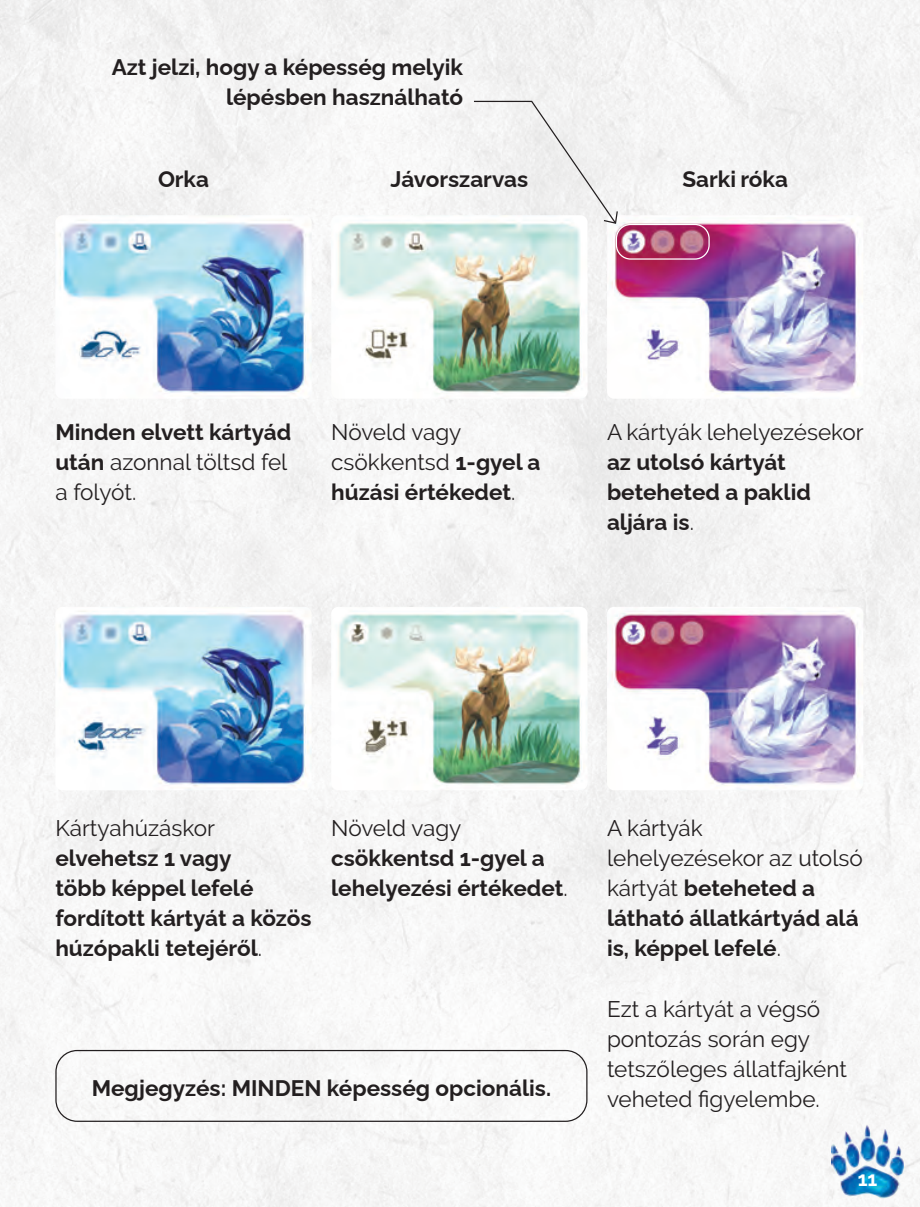
<style>
.page{position:relative;width:920px;height:1207px;background:#f6f6f6}
.page>*{position:absolute;margin:0;border:0;box-sizing:border-box;transform-origin:0 0}
.t1{font:100 22.5px/30px "Raleway";color:#231f20}
.t2{font:22.5px/30px "Raleway";color:#231f20}
.t3{font:100 20px "Raleway";color:#fff}
.s1{font-weight:100}
.s2{font-weight:400}
</style>
<div class="page">
<img style="left:55px;top:215px;width:257px;height:184px">
<img style="left:607px;top:607px;width:256px;height:183px">
<img style="left:607px;top:215px;width:256px;height:184px">
<img style="left:55px;top:607px;width:257px;height:183px">
<img style="left:331px;top:215px;width:256px;height:184px">
<img style="left:331px;top:607px;width:256px;height:183px">
<svg style="left:473px;top:100px;width:146px;height:125px"></svg>
<div style="left:616px;top:224px;width:94px;height:36px;border:1px solid #fff;border-radius:14px"></div>
<div style="left:55px;top:1050px;width:532px;height:72px;border:1px solid #231f20;border-radius:21px"></div>
<img style="left:832px;top:1123px;width:71px;height:84px">
<p class="t1" style="left:112px;top:49px;width:353px;text-align:right">Azt jelzi, hogy a képesség melyik lépésben használható</p>
<p class="t1" style="left:158px;top:161px;width:52px">Orka</p>
<p class="t1" style="left:391px;top:161px;width:139px">Jávorszarvas</p>
<p class="t1" style="left:682px;top:161px;width:107px">Sarki róka</p>
<p class="t2" style="left:55px;top:417px;width:237px"><span class="s1">Minden elvett kártyád után</span> azonnal töltsd fel a folyót.</p>
<p class="t1" style="left:331px;top:415px;width:211px"><span class="s2">Növeld vagy csökkentsd</span> 1-gyel a húzási értékedet<span class="s2">.</span></p>
<p class="t2" style="left:607px;top:417px;width:258px">A kártyák lehelyezésekor</p>
<p class="t1" style="left:607px;top:445px;width:205px">az utolsó kártyát beteheted a paklid aljára is<span class="s2">.</span></p>
<p class="t2" style="left:55px;top:813px;width:161px">Kártyahúzáskor</p>
<p class="t1" style="left:55px;top:840px;width:258px">elvehetsz 1 vagy<br>több képpel lefelé fordított kártyát a közös húzópakli tetejéről<span class="s2">.</span></p>
<p class="t2" style="left:331px;top:813px;width:132px">Növeld vagy</p>
<p class="t1" style="left:331px;top:840px;width:238px">csökkentsd 1-gyel a lehelyezési értékedet<span class="s2">.</span></p>
<p class="t1" style="left:92px;top:1071px;width:461px">Megjegyzés: MINDEN képesség opcionális.</p>
<p class="t1" style="left:607px;top:810px;width:257px"><span class="s2">A kártyák lehelyezésekor az utolsó kártyát</span> beteheted a látható állatkártyád alá is, képpel lefelé<span class="s2">.</span></p>
<p class="t2" style="left:607px;top:994px;width:241px">Ezt a kártyát a végső pontozás során egy tetszőleges állatfajként veheted figyelembe.</p>
<p class="t3" style="left:858px;top:1162px;width:21px">11</p>
</div>
